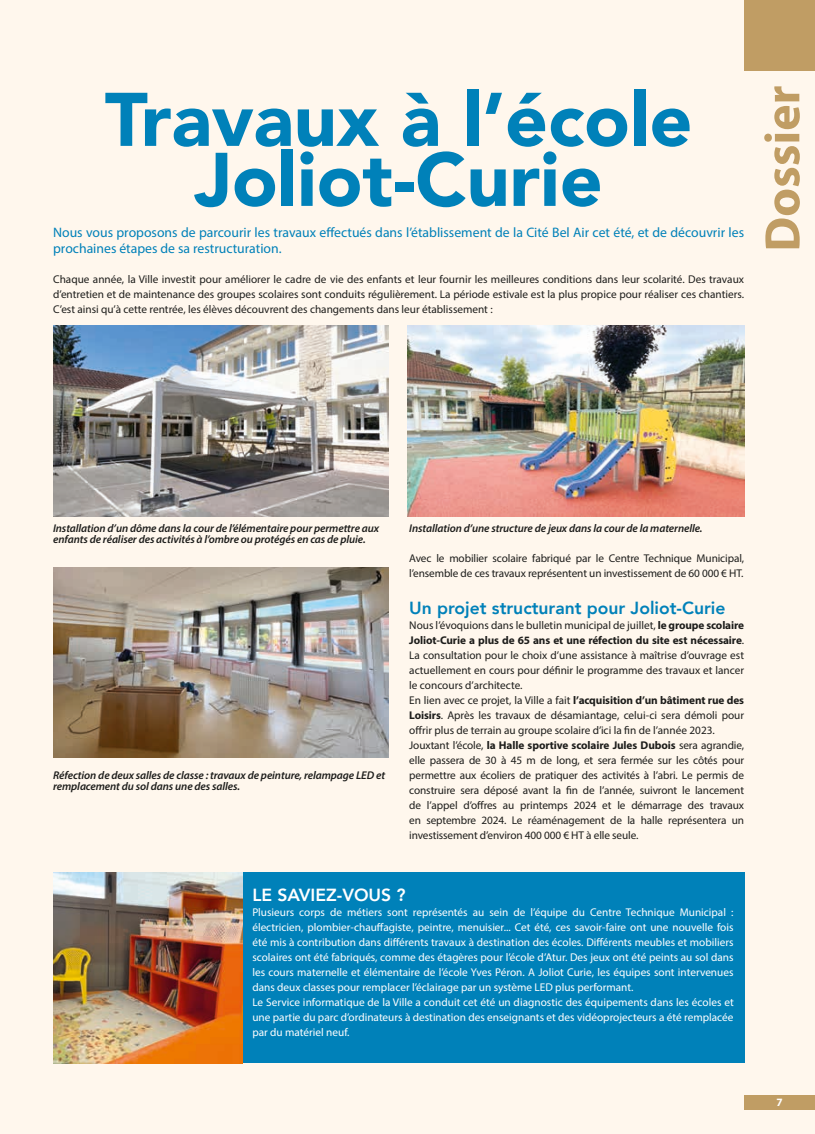
<style>
.page{position:relative;width:815px;height:1134px;background:#fff7ed}
.page>*{position:absolute;margin:0;border:0;box-sizing:border-box;transform-origin:0 0}
.t1{font:900 75px/60px "Avenir";color:#0081b9;text-align:center}
.t2{font:700 50px "Myriad Pro";color:#c09d64}
.t3{font:800 17.5px "Avenir";color:#0081b9}
.t4{font:800 17.5px "Avenir";color:#fff}
.t5{font:13.75px/16.2px "Myriad Pro";color:#0081b9}
.t6{font:11.25px/15px "Myriad Pro";letter-spacing:-.01em;color:#1d1d1b}
.t7{font:11.25px/15px "Myriad Pro";color:#fff}
.t8{font:italic 600 11.25px/11.2px "Myriad Pro";letter-spacing:-.01em;color:#1d1d1b}
.t9{font:700 11.25px "Myriad Pro";color:#fff}
.s1{font-weight:700}
</style>
<div class="page">
<div style="left:744px;top:0;width:71px;height:71px;background:#c09d64"></div>
<div style="left:163px;top:873px;width:581px;height:190px;background:#0081b9"></div>
<img style="left:53px;top:326px;width:335px;height:190px">
<img style="left:53px;top:567px;width:335px;height:190px">
<img style="left:53px;top:873px;width:189px;height:190px">
<img style="left:407px;top:326px;width:337px;height:190px">
<div style="left:744px;top:1095px;width:71px;height:14px;background:#c09d64"></div>
<h1 class="t1" style="left:105px;top:88px;width:589px">Travaux à l’école<br>Joliot-Curie</h1>
<p class="t5" style="left:53px;top:224px;width:692px">Nous vous proposons de parcourir les travaux effectués dans l’établissement de la Cité Bel Air cet été, et de découvrir les prochaines étapes de sa restructuration.</p>
<p class="t6" style="left:53px;top:272px;width:692px;text-align:justify">Chaque année, la Ville investit pour améliorer le cadre de vie des enfants et leur fournir les meilleures conditions dans leur scolarité. Des travaux d’entretien et de maintenance des groupes scolaires sont conduits régulièrement. La période estivale est la plus propice pour réaliser ces chantiers.<br>C’est ainsi qu’à cette rentrée, les élèves découvrent des changements dans leur établissement :</p>
<h2 class="t2" style="left:750px;top:252px;width:168px;rotate:-90deg">Dossier</h2>
<p class="t8" style="left:53px;top:522px;width:327px">Installation d’un dôme dans la cour de l’élémentaire pour permettre aux enfants de réaliser des activités à l’ombre ou protégés en cas de pluie.</p>
<p class="t8" style="left:53px;top:769px;width:333px">Réfection de deux salles de classe : travaux de peinture, relampage LED et remplacement du sol dans une des salles.</p>
<p class="t8" style="left:409px;top:522px;width:295px">Installation d’une structure de jeux dans la cour de la maternelle.</p>
<p class="t6" style="left:409px;top:550px;width:336px">Avec le mobilier scolaire fabriqué par le Centre Technique Municipal, l’ensemble de ces travaux représentent un investissement de 60 000 € HT.</p>
<h3 class="t3" style="left:409px;top:594px;width:318px">Un projet structurant pour Joliot-Curie</h3>
<p class="t6" style="left:409px;top:618px;width:336px">Nous l’évoquions dans le bulletin municipal de juillet, <span class="s1">le groupe scolaire Joliot-Curie a plus de 65 ans et une réfection du site est nécessaire</span>.<br>La consultation pour le choix d’une assistance à maîtrise d’ouvrage est actuellement en cours pour définir le programme des travaux et lancer le concours d’architecte.<br>En lien avec ce projet, la Ville a fait <span class="s1">l’acquisition d’un bâtiment rue des Loisirs</span>. Après les travaux de désamiantage, celui-ci sera démoli pour offrir plus de terrain au groupe scolaire d’ici la fin de l’année 2023.<br>Jouxtant l’école, <span class="s1">la Halle sportive scolaire Jules Dubois</span> sera agrandie, elle passera de 30 à 45 m de long, et sera fermée sur les côtés pour permettre aux écoliers de pratiquer des activités à l’abri. Le permis de construire sera déposé avant la fin de l’année, suivront le lancement de l’appel d’offres au printemps 2024 et le démarrage des travaux en septembre 2024. Le réaménagement de la halle représentera un investissement d’environ 400 000 € HT à elle seule.</p>
<h3 class="t4" style="left:252px;top:881px;width:155px">LE SAVIEZ-VOUS ?</h3>
<p class="t7" style="left:252px;top:904px;width:483px">Plusieurs corps de métiers sont représentés au sein de l’équipe du Centre Technique Municipal : électricien, plombier-chauffagiste, peintre, menuisier... Cet été, ces savoir-faire ont une nouvelle fois été mis à contribution dans différents travaux à destination des écoles. Différents meubles et mobiliers scolaires ont été fabriqués, comme des étagères pour l’école d’Atur. Des jeux ont été peints au sol dans les cours maternelle et élémentaire de l’école Yves Péron. A Joliot Curie, les équipes sont intervenues dans deux classes pour remplacer l’éclairage par un système LED plus performant.<br>Le Service informatique de la Ville a conduit cet été un diagnostic des équipements dans les écoles et une partie du parc d’ordinateurs à destination des enseignants et des vidéoprojecteurs a été remplacée par du matériel neuf.</p>
<p class="t9" style="left:776px;top:1095px;width:8px">7</p>
</div>
